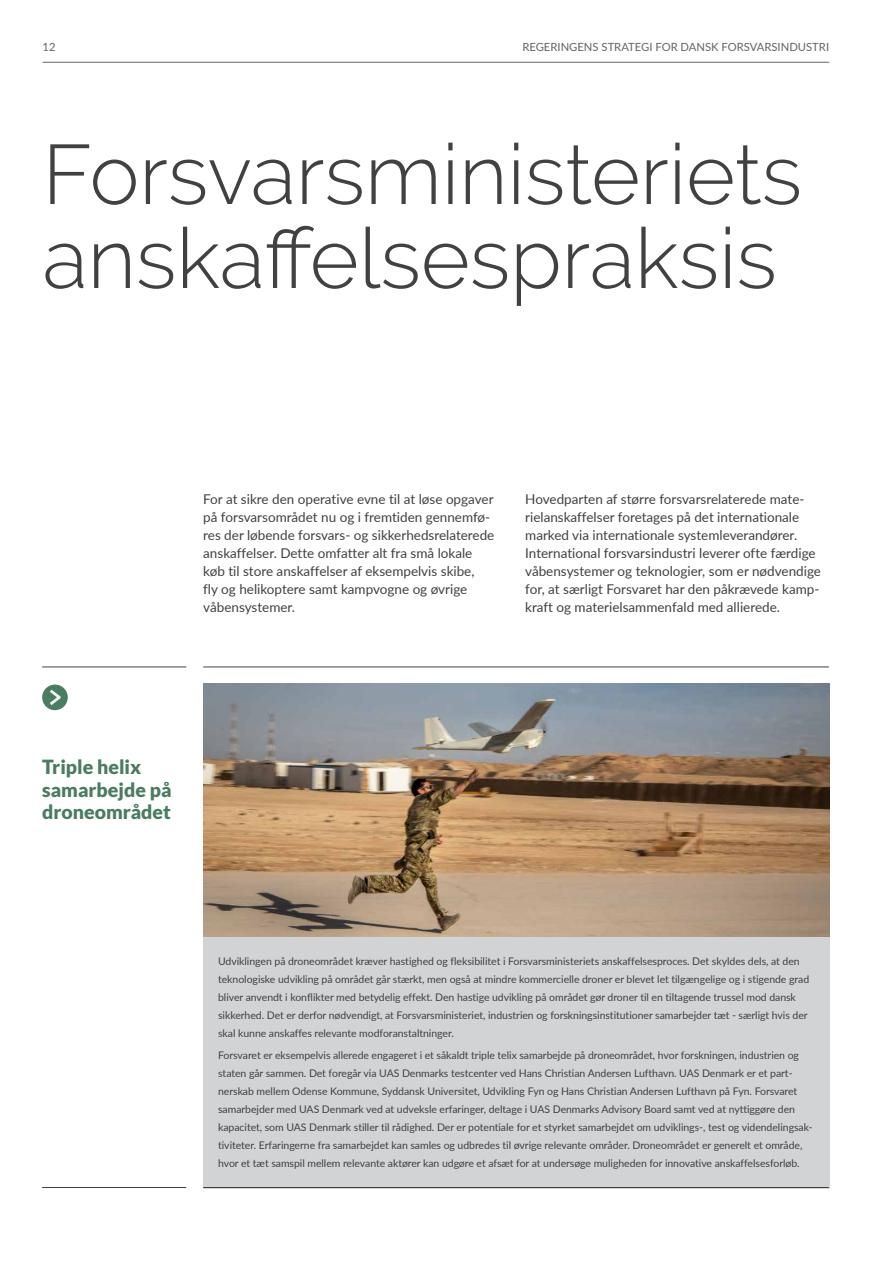
<style>
.page{position:relative;width:893px;height:1263px;background:#fff}
.page>*{position:absolute;margin:0;border:0;box-sizing:border-box;transform-origin:0 0}
._1_Overskrift{font:300 84px/84px "Raleway";color:#414142}
.Figuroverskrift{font:900 19.5px/22.5px "Lato";color:#4a7c61}
.Brød{font:13.5px/18px "Lato";color:#414142}
.t1{font:11.25px "Lato";color:#636466}
.Billedtekst{font:10.5px/18px "Lato";letter-spacing:-.005em;color:#414142}
</style>
<div class="page">
<hr style="left:43px;top:62px;width:786px;height:1px;background:#636466">
<div style="left:203px;top:684px;width:626px;height:504px;background:#d1d3d4"></div>
<img style="left:203px;top:684px;width:626px;height:252px">
<hr style="left:42px;top:666px;width:144px;height:1px;background:#414142">
<div style="left:42px;top:684px;width:26px;height:26px;background:#4a7c61;border-radius:50%"></div>
<svg style="left:50px;top:689px;width:11px;height:16px"></svg>
<hr style="left:203px;top:666px;width:626px;height:1px;background:#414142">
<hr style="left:203px;top:1187px;width:626px;height:1px;background:#414142">
<hr style="left:42px;top:1187px;width:144px;height:1px;background:#414142">
<p class="t1" style="left:43px;top:39px;width:15px">12</p>
<p class="t1" style="left:522px;top:39px;width:308px">REGERINGENS STRATEGI FOR DANSK FORSVARSINDUSTRI</p>
<p class="_1_Overskrift" style="left:43px;top:132px;width:761px">Forsvarsministeriets anskaffelsespraksis</p>
<p class="Brød" style="left:203px;top:490px;width:293px">For at sikre den operative evne til at løse opgaver på forsvarsområdet nu og i fremtiden gennemfø&shy;res der løbende forsvars- og sikkerhedsrelaterede anskaffelser. Dette omfatter alt fra små lokale køb til store anskaffelser af eksempelvis skibe,<br>fly og helikoptere samt kampvogne og øvrige våbensystemer.</p>
<p class="Brød" style="left:525px;top:490px;width:297px">Hovedparten af større forsvarsrelaterede mate&shy;rielanskaffelser foretages på det internationale marked via internationale systemleverandører.<br>International forsvarsindustri leverer ofte færdige våbensystemer og teknologier, som er nødvendige for, at særligt Forsvaret har den påkrævede kamp&shy;kraft og materielsammenfald med allierede.</p>
<p class="Figuroverskrift" style="left:42px;top:755px;width:131px">Triple helix samarbejde på droneområdet</p>
<p class="Billedtekst" style="left:218px;top:951px;width:593px">Udviklingen på droneområdet kræver hastighed og fleksibilitet i Forsvarsministeriets anskaffelsesproces. Det skyldes dels, at den teknologiske udvikling på området går stærkt, men også at mindre kommercielle droner er blevet let tilgængelige og i stigende grad bliver anvendt i konflikter med betydelig effekt. Den hastige udvikling på området gør droner til en tiltagende trussel mod dansk sikkerhed. Det er derfor nødvendigt, at Forsvarsministeriet, industrien og forskningsinstitutioner samarbejder tæt - særligt hvis der skal kunne anskaffes relevante modforanstaltninger.</p>
<p class="Billedtekst" style="left:218px;top:1046px;width:596px">Forsvaret er eksempelvis allerede engageret i et såkaldt triple telix samarbejde på droneområdet, hvor forskningen, industrien og staten går sammen. Det foregår via UAS Denmarks testcenter ved Hans Christian Andersen Lufthavn. UAS Denmark er et part&shy;nerskab mellem Odense Kommune, Syddansk Universitet, Udvikling Fyn og Hans Christian Andersen Lufthavn på Fyn. Forsvaret samarbejder med UAS Denmark ved at udveksle erfaringer, deltage i UAS Denmarks Advisory Board samt ved at nyttiggøre den kapacitet, som UAS Denmark stiller til rådighed. Der er potentiale for et styrket samarbejdet om udviklings-, test og videndelingsak&shy;tiviteter. Erfaringerne fra samarbejdet kan samles og udbredes til øvrige relevante områder. Droneområdet er generelt et område, hvor et tæt samspil mellem relevante aktører kan udgøre et afsæt for at undersøge muligheden for innovative anskaffelsesforløb.</p>
</div>
